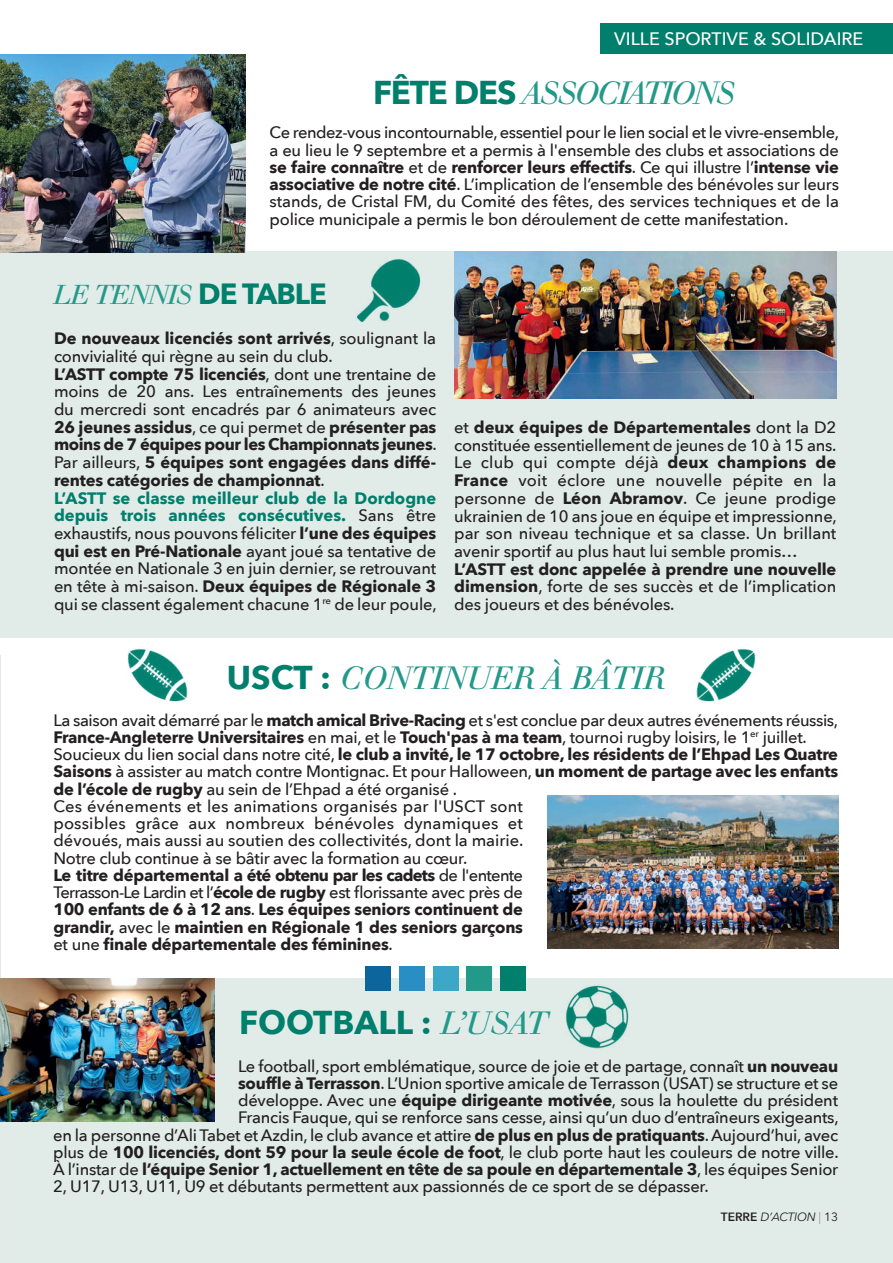
<style>
.page{position:relative;width:893px;height:1263px;background:#fff}
.page>*{position:absolute;margin:0;border:0;box-sizing:border-box;transform-origin:0 0}
.t1{font:700 33px "Avenir Next";color:#007f6d}
.t2{font:31.5px "Justus Italic Oldstyle";color:#23998a}
.t3{font:31.5px "Justus Italic Oldstyle";letter-spacing:-.055em;color:#23998a}
.t4{font:26.7px "Justus Italic Oldstyle";letter-spacing:-.035em;color:#23998a}
.t5{font:500 18px "Avenir Next";color:#fff}
.t6{font:500 16.5px/17.7px "Avenir Next";letter-spacing:-.015em;color:#231f20;text-align:justify}
.t7{font:700 16.5px "Avenir Next";letter-spacing:-.015em;color:#231f20}
.t8{font:italic 12px "Avenir Next";letter-spacing:-.02em;color:#231f20}
.s1{font-family:"Avenir Next";font-weight:700;font-size:33px;color:#007f6d}
.s2{font-weight:700}
.s3{font-family:"Avenir Next";font-weight:700;font-size:29.25px;color:#007f6d}
.s4{font-weight:700;color:#007f6d}
.s5{font-family:"Justus Italic Oldstyle";font-weight:400;font-size:31.5px;color:#23998a}
.s6{font-weight:500}
.s7{font-weight:600;font-style:normal}
.s8{font-weight:200;font-style:normal}
.s9{font-style:normal}
</style>
<div class="page">
<div style="left:0;top:979px;width:893px;height:284px;background:#e1ece9"></div>
<div style="left:0;top:252px;width:893px;height:386px;background:#e1ece9"></div>
<div style="left:600px;top:24px;width:293px;height:30px;background:#007f6d"></div>
<img style="left:0;top:54px;width:246px;height:198px">
<img style="left:454px;top:252px;width:382px;height:146px">
<img style="left:547px;top:795px;width:292px;height:154px">
<img style="left:696px;top:648px;width:60px;height:54px">
<img style="left:356px;top:258px;width:65px;height:64px">
<img style="left:127px;top:648px;width:61px;height:54px">
<div style="left:500px;top:966px;width:26px;height:25px;background:#007f6d"></div>
<div style="left:466px;top:966px;width:26px;height:25px;background:#23998a"></div>
<div style="left:433px;top:966px;width:26px;height:25px;background:#3ca7c6"></div>
<div style="left:399px;top:966px;width:26px;height:25px;background:#298ec3"></div>
<div style="left:365px;top:966px;width:26px;height:25px;background:#0c659c"></div>
<img style="left:0;top:979px;width:214px;height:142px">
<img style="left:565px;top:985px;width:64px;height:63px">
<p class="t5" style="left:614px;top:27px;width:251px">VILLE SPORTIVE &amp; SOLIDAIRE</p>
<h2 class="t3" style="left:373px;top:74px;width:364px"><span class="s1">FÊTE DES</span> ASSOCIATIONS</h2>
<p class="t6" style="left:270px;top:124px;width:571px;line-height:17.2px">Ce rendez-vous incontournable, essentiel pour le lien social et le vivre-ensemble, a eu lieu le 9 septembre et a permis à l'ensemble des clubs et associations de <span class="s2">se faire connaître</span> et de <span class="s2">renforcer leurs effectifs</span>. Ce qui illustre l’<span class="s2">intense vie associative de notre cité</span>. L’implication de l’ensemble des bénévoles sur leurs stands, de Cristal FM, du Comité des fêtes, des services techniques et de la police municipale a permis le bon déroulement de cette manifestation.</p>
<h3 class="t4" style="left:54px;top:279px;width:274px">LE TENNIS <span class="s3">DE TABLE</span></h3>
<p class="t6" style="left:54px;top:330px;width:384px;text-align:left"><span class="s2">De nouveaux licenciés sont arrivés</span>, soulignant la convivialité qui règne au sein du club.<br><span class="s2">L’ASTT compte 75 licenciés</span>, dont une trentaine de moins de 20 ans. Les entraînements des jeunes du mercredi sont encadrés par 6 animateurs avec <span class="s2">26 jeunes assidus</span>, ce qui permet de <span class="s2">présenter pas moins de 7 équipes pour les Championnats jeunes</span>.<br>Par ailleurs, <span class="s2">5 équipes sont engagées dans diffé&shy;rentes catégories de championnat</span>.<br><span class="s4">L’ASTT se classe meilleur club de la Dordogne depuis trois années consécutives.</span> Sans être exhaustifs, nous pouvons féliciter <span class="s2">l’une des équipes qui est en Pré-Nationale</span> ayant joué sa tentative de montée en Nationale 3 en juin dernier, se retrouvant en tête à mi-saison. <span class="s2">Deux équipes de Régionale 3 </span>qui se classent également chacune 1<sup>re</sup> de leur poule,</p>
<p class="t6" style="left:454px;top:419px;width:384px">et <span class="s2">deux équipes de Départementales</span> dont la D2 constituée essentiellement de jeunes de 10 à 15 ans.<br>Le club qui compte déjà <span class="s2">deux champions de France</span> voit éclore une nouvelle pépite en la personne de <span class="s2">Léon Abramov</span>. Ce jeune prodige ukrainien de 10 ans joue en équipe et impressionne, par son niveau technique et sa classe. Un brillant avenir sportif au plus haut lui semble promis…</p>
<p class="t6" style="left:454px;top:560px;width:384px"><span class="s2">L’ASTT est donc appelée à prendre une nouvelle dimension</span>, forte de ses succès et de l’implication des joueurs et des bénévoles.</p>
<h2 class="t2" style="left:227px;top:659px;width:440px"><span class="s1">USCT :</span> CONTINUER À BÂTIR</h2>
<p class="t6" style="left:53px;top:712px;width:786px;line-height:17.2px;text-align:left">La saison avait démarré par le <span class="s2">match amical Brive-Racing</span> et s'est conclue par deux autres événements réussis, <span class="s2">France-Angleterre Universitaires</span> en mai, et le <span class="s2">Touch'pas à ma team</span>, tournoi rugby loisirs, le 1<sup>er</sup> juillet.<br>Soucieux du lien social dans notre cité, <span class="s2">le club a invité, le 17 octobre, les résidents de l’Ehpad Les Quatre Saisons</span> à assister au match contre Montignac. Et pour Halloween, <span class="s2">un moment de partage avec les enfants de l’école de rugby</span> au sein de l’Ehpad a été organisé .<br>Ces événements et les animations organisés par l'USCT sont<br>possibles grâce aux nombreux bénévoles dynamiques et<br>dévoués, mais aussi au soutien des collectivités, dont la mairie.<br>Notre club continue à se bâtir avec la formation au cœur.<br><span class="s2">Le titre départemental a été obtenu par les cadets</span> de l'entente<br>Terrasson-Le Lardin et l’<span class="s2">école de rugby</span> est florissante avec près de<br><span class="s2">100 enfants de 6 à 12 ans</span>. <span class="s2">Les équipes seniors continuent de<br>grandir,</span> avec le <span class="s2">maintien en Régionale 1 des seniors garçons<br></span>et une <span class="s2">finale départementale des féminines</span>.</p>
<h1 class="t1" style="left:239px;top:1001px;width:310px">FOOTBALL : <span class="s5">L’USAT</span></h1>
<p class="t6" style="left:238px;top:1057px;width:601px">Le football, sport emblématique, source de joie et de partage, connaît <span class="s2">un nouveau</span></p>
<p class="t6" style="left:238px;top:1075px;width:602px"><span class="s2">souffle à Terrasson</span>. L’Union sportive amicale de Terrasson (USAT) se structure et se</p>
<p class="t6" style="left:238px;top:1092px;width:601px">développe. Avec une <span class="s2">équipe dirigeante motivée</span>, sous la houlette du président</p>
<p class="t6" style="left:238px;top:1109px;width:602px">Francis Fauque, qui se renforce sans cesse, ainsi qu’un duo d’entraîneurs exigeants,</p>
<p class="t6" style="left:53px;top:1126px;width:786px">en la personne d’Ali Tabet et Azdin, le club avance et attire <span class="s2">de plus en plus de pratiquants</span>. Aujourd’hui, avec</p>
<p class="t6" style="left:53px;top:1144px;width:787px">plus de <span class="s2">100 licenciés, dont 59 pour la seule école de foot</span>, le club porte haut les couleurs de notre ville.</p>
<p class="t7" style="left:53px;top:1159px;width:786px"><span class="s6">À l’instar de</span> l’équipe Senior 1, actuellement en tête de sa poule en départementale 3<span class="s6">, les équipes Senior</span></p>
<p class="t6" style="left:53px;top:1178px;width:657px">2, U17, U13, U11, U9 et débutants permettent aux passionnés de ce sport de se dépasser.</p>
<p class="t8" style="left:721px;top:1209px;width:119px"><span class="s7">TERRE</span> D’ACTION <span class="s8">|</span> <span class="s9">13</span></p>
</div>
